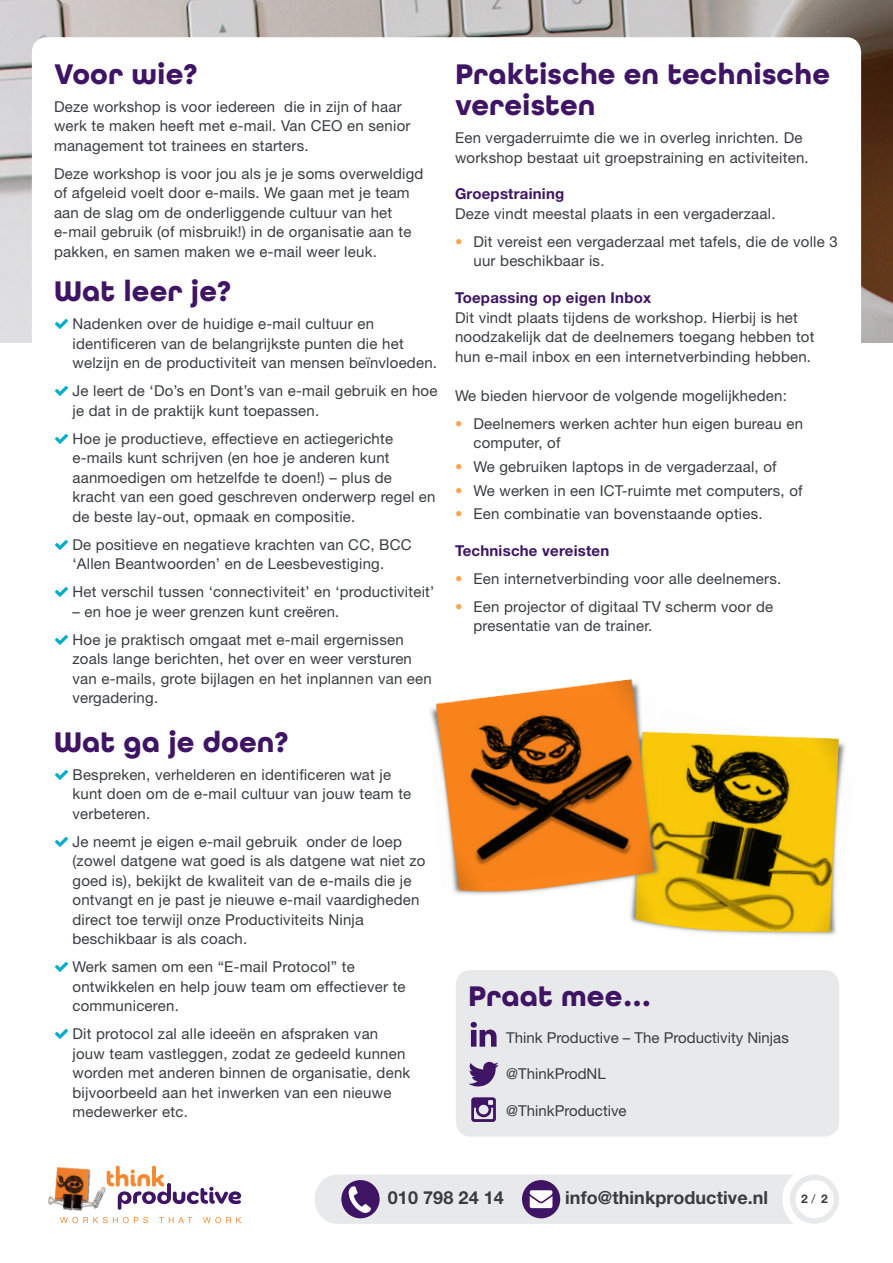
<style>
.page{position:relative;width:893px;height:1263px;background:#fff}
.page>*{position:absolute;margin:0;border:0;box-sizing:border-box;transform-origin:0 0}
.Cross_head{font:700 30px/31.5px "All Round Gothic";letter-spacing:.005em;color:#3f1464}
.t1{font:700 18px "Helvetica Neue LT Std";letter-spacing:.005em;color:#393c42}
.Body_copy{font:15px/19.5px "Helvetica Neue LT Std";letter-spacing:.015em;color:#393c42}
.Bullets_EE{font:700 15px "Helvetica Neue LT Std";letter-spacing:.015em;color:#3f1464}
.Cross_head-2{font:700 12px "Helvetica Neue LT Std";color:#393c42}
.s1{font-weight:700;color:#3f1464}
.s2{color:#f9a64e}
.s3{font-weight:400}
</style>
<div class="page">
<div style="left:315px;top:1174px;width:524px;height:50px;background:#e8e9ea;border-radius:24px"></div>
<svg style="left:110px;top:1165px;width:131px;height:45px"></svg>
<img style="left:48px;top:1167px;width:62px;height:50px">
<svg style="left:60px;top:1217px;width:181px;height:6px"></svg>
<div style="left:341px;top:1180px;width:39px;height:38px;background:#3f1464;border-radius:50%"></div>
<svg style="left:349px;top:1186px;width:22px;height:27px"></svg>
<div style="left:522px;top:1180px;width:38px;height:38px;background:#3f1464;border-radius:50%"></div>
<svg style="left:786px;top:1171px;width:57px;height:56px"></svg>
<div style="left:782px;top:1167px;width:65px;height:64px;border:8px solid #fff;border-radius:50%"></div>
<div style="left:795px;top:1180px;width:39px;height:38px;background:#fff;border-radius:50%"></div>
<svg style="left:530px;top:1190px;width:22px;height:18px"></svg>
<img style="left:0;top:0;width:893px;height:342px">
<div style="left:32px;top:37px;width:829px;height:365px;background:#fff;border-radius:15px"></div>
<img style="left:735px;top:734px;width:110px;height:201px">
<img style="left:453px;top:679px;width:282px;height:255px">
<img style="left:430px;top:695px;width:230px;height:193px">
<div style="left:456px;top:970px;width:383px;height:166px;background:#e8e9ea;border-radius:15px"></div>
<svg style="left:471px;top:1097px;width:25px;height:25px"></svg>
<svg style="left:468px;top:1062px;width:31px;height:24px"></svg>
<svg style="left:471px;top:1022px;width:26px;height:25px"></svg>
<p class="Cross_head" style="left:54px;top:59px;width:145px">Voor wie?</p>
<p class="Body_copy" style="left:54px;top:97px;width:358px">Deze workshop is voor iedereen die in zijn of haar werk te maken heeft met e-mail. Van CEO en senior management tot trainees en starters.</p>
<p class="Body_copy" style="left:54px;top:164px;width:371px">Deze workshop is voor jou als je je soms overweldigd of afgeleid voelt door e-mails. We gaan met je team aan de slag om de onderliggende cultuur van het e-mail gebruik (of misbruik!) in de organisatie aan te pakken, en samen maken we e-mail weer leuk.</p>
<p class="Cross_head" style="left:54px;top:276px;width:179px">Wat leer je?</p>
<p class="Body_copy" style="left:72px;top:314px;width:366px">Nadenken over de huidige e-mail cultuur en identificeren van de belangrijkste punten die het welzijn en de productiviteit van mensen beïnvloeden.</p>
<p class="Body_copy" style="left:72px;top:381px;width:366px">Je leert de ‘Do’s en Dont’s van e-mail gebruik en hoe je dat in de praktijk kunt toepassen.</p>
<p class="Body_copy" style="left:72px;top:428px;width:365px">Hoe je productieve, effectieve en actiegerichte e-mails kunt schrijven (en hoe je anderen kunt aanmoedigen om hetzelfde te doen!) – plus de kracht van een goed geschreven onderwerp regel en de beste lay-out, opmaak en compositie.</p>
<p class="Body_copy" style="left:72px;top:534px;width:341px">De positieve en negatieve krachten van CC, BCC ‘Allen Beantwoorden’ en de Leesbevestiging.</p>
<p class="Body_copy" style="left:72px;top:582px;width:363px">Het verschil tussen ‘connectiviteit’ en ‘productiviteit’</p>
<p class="Body_copy" style="left:72px;top:601px;width:268px">– en hoe je weer grenzen kunt creëren.</p>
<p class="Body_copy" style="left:72px;top:629px;width:361px">Hoe je praktisch omgaat met e-mail ergernissen zoals lange berichten, het over en weer versturen van e-mails, grote bijlagen en het inplannen van een vergadering.</p>
<p class="Cross_head" style="left:54px;top:726px;width:236px">Wat ga je doen?</p>
<p class="Body_copy" style="left:72px;top:764px;width:340px">Bespreken, verhelderen en identificeren wat je kunt doen om de e-mail cultuur van jouw team te verbeteren.</p>
<p class="Body_copy" style="left:72px;top:831px;width:354px">Je neemt je eigen e-mail gebruik onder de loep (zowel datgene wat goed is als datgene wat niet zo goed is), bekijkt de kwaliteit van de e-mails die je ontvangt en je past je nieuwe e-mail vaardigheden direct toe terwijl onze Productiviteits Ninja beschikbaar is als coach.</p>
<p class="Body_copy" style="left:72px;top:957px;width:335px">Werk samen om een “E-mail Protocol” te ontwikkelen en help jouw team om effectiever te communiceren.</p>
<p class="Body_copy" style="left:72px;top:1024px;width:339px">Dit protocol zal alle ideeën en afspraken van jouw team vastleggen, zodat ze gedeeld kunnen worden met anderen binnen de organisatie, denk bijvoorbeeld aan het inwerken van een nieuwe medewerker etc.</p>
<p class="Cross_head" style="left:455px;top:59px;width:376px">Praktische en technische vereisten</p>
<p class="Body_copy" style="left:455px;top:128px;width:355px">Een vergaderruimte die we in overleg inrichten. De workshop bestaat uit groepstraining en activiteiten.</p>
<p class="Body_copy" style="left:455px;top:184px;width:322px"><span class="s1">Groepstraining<br></span>Deze vindt meestal plaats in een vergaderzaal.</p>
<p class="Body_copy" style="left:473px;top:232px;width:366px;text-indent:-18px"><span class="s2">•</span> Dit vereist een vergaderzaal met tafels, die de volle 3 uur beschikbaar is.</p>
<p class="Body_copy" style="left:455px;top:288px;width:361px"><span class="s1">Toepassing op eigen Inbox<br></span>Dit vindt plaats tijdens de workshop. Hierbij is het noodzakelijk dat de deelnemers toegang hebben tot hun e-mail inbox en een internetverbinding hebben.</p>
<p class="Body_copy" style="left:455px;top:385px;width:333px">We bieden hiervoor de volgende mogelijkheden:</p>
<p class="Body_copy" style="left:473px;top:413px;width:331px;text-indent:-18px"><span class="s2">•</span> Deelnemers werken achter hun eigen bureau en computer, of</p>
<p class="Body_copy" style="left:455px;top:456px;width:323px"><span class="s2">•</span> We gebruiken laptops in de vergaderzaal, of</p>
<p class="Body_copy" style="left:455px;top:480px;width:349px"><span class="s2">•</span> We werken in een ICT-ruimte met computers, of</p>
<p class="Body_copy" style="left:455px;top:504px;width:309px"><span class="s2">•</span> Een combinatie van bovenstaande opties.</p>
<p class="Bullets_EE" style="left:455px;top:541px;width:156px">Technische vereisten</p>
<p class="Body_copy" style="left:455px;top:568px;width:328px"><span class="s2">•</span> Een internetverbinding voor alle deelnemers.</p>
<p class="Body_copy" style="left:473px;top:596px;width:301px;text-indent:-18px"><span class="s2">•</span> Een projector of digitaal TV scherm voor de presentatie van de trainer.</p>
<p class="Cross_head" style="left:468px;top:981px;width:186px">Praat mee…</p>
<p class="Body_copy" style="left:506px;top:1027px;width:284px">Think Productive – The Productivity Ninjas</p>
<p class="Body_copy" style="left:506px;top:1064px;width:101px">@ThinkProdNL</p>
<p class="Body_copy" style="left:506px;top:1101px;width:122px">@ThinkProductive</p>
<p class="t1" style="left:388px;top:1187px;width:118px">010 798 24 14</p>
<p class="t1" style="left:565px;top:1187px;width:205px">info@thinkproductive.nl</p>
<p class="Cross_head-2" style="left:801px;top:1191px;width:28px">2 <span class="s3">/</span> 2</p>
</div>
